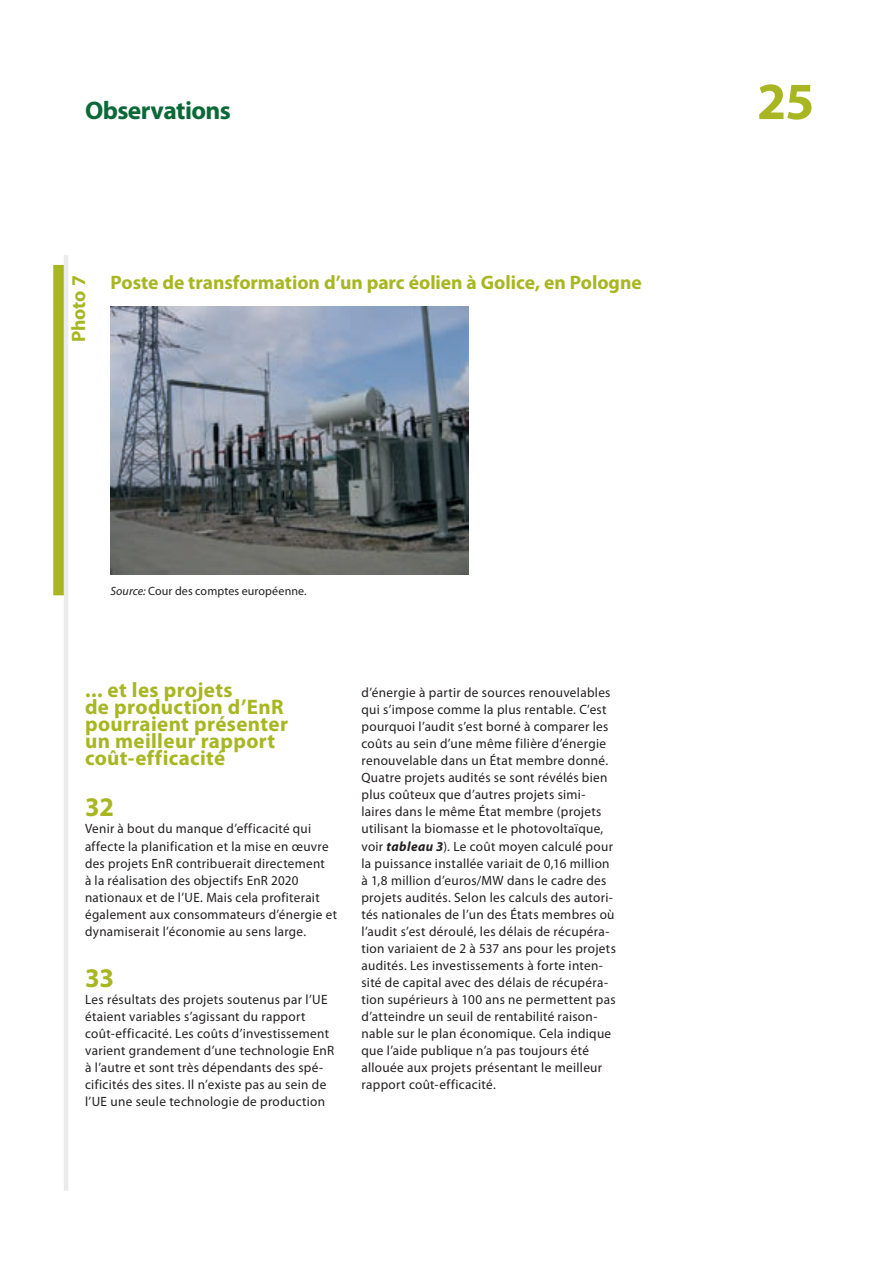
<style>
.page{position:relative;width:893px;height:1263px;background:#fff}
.page>*{position:absolute;margin:0;border:0;box-sizing:border-box;transform-origin:0 0}
.t1{font:700 52.5px "Myriad Pro";color:#a7b621}
.E_05_-_CHAP__1__TEXT{font:700 27px "Myriad Pro";color:#a7b621}
.t2{font:700 25.5px "Myriad Pro";letter-spacing:-.025em;color:#0b6938}
.E_02_-_CHAP__TITRE_C{font:700 21px/17px "Myriad Pro";letter-spacing:.02em;color:#a7b621}
.F_02_-_BOX_TITRE_COL{font:700 19.5px "Myriad Pro";color:#a7b621}
.F_01_-_GREEN_BOX_NUM{font:700 19.5px "Myriad Pro";color:#a7b621}
.E_05_-_CHAP__1__TEXT-2{font:13.5px/17px "Myriad Pro";letter-spacing:.025em;color:#231f20}
.F_07_-_SOURCE{font:12px "Myriad Pro";letter-spacing:.01em;color:#231f20}
.s1{font-style:italic}
.s2{font-weight:700;font-style:italic}
</style>
<div class="page">
<hr style="left:64px;top:255px;width:4px;height:936px;background:#ebebeb">
<div style="left:53px;top:265px;width:11px;height:330px;background:#a7b621"></div>
<img style="left:111px;top:306px;width:357px;height:268px">
<h3 class="t2" style="left:85px;top:94px;width:147px">Observations</h3>
<p class="F_01_-_GREEN_BOX_NUM" style="left:66px;top:342px;width:68px;rotate:-90deg">Photo 7</p>
<p class="F_02_-_BOX_TITRE_COL" style="left:111px;top:270px;width:533px">Poste de transformation d’un parc éolien à Golice, en Pologne</p>
<p class="F_07_-_SOURCE" style="left:111px;top:584px;width:198px"><span class="s1">Source:</span> Cour des comptes européenne.</p>
<p class="E_02_-_CHAP__TITRE_C" style="left:85px;top:681px;width:205px">... et les projets<br>de production d’EnR pourraient présenter un meilleur rapport coût‑efficacité</p>
<p class="E_05_-_CHAP__1__TEXT" style="left:85px;top:790px;width:30px">32</p>
<p class="E_05_-_CHAP__1__TEXT-2" style="left:85px;top:820px;width:253px">Venir à bout du manque d’efficacité qui affecte la planification et la mise en œuvre des projets EnR contribuerait directement<br>à la réalisation des objectifs EnR 2020 nationaux et de l’UE. Mais cela profiterait également aux consommateurs d’énergie et dynamiserait l’économie au sens large.</p>
<p class="E_05_-_CHAP__1__TEXT" style="left:85px;top:960px;width:31px">33</p>
<p class="E_05_-_CHAP__1__TEXT-2" style="left:85px;top:990px;width:251px">Les résultats des projets soutenus par l’UE étaient variables s’agissant du rapport coût‑efficacité. Les coûts d’investissement varient grandement d’une technologie EnR à l’autre et sont très dépendants des spé‑ cificités des sites. Il n’existe pas au sein de l’UE une seule technologie de production</p>
<p class="E_05_-_CHAP__1__TEXT-2" style="left:361px;top:684px;width:256px">d’énergie à partir de sources renouvelables qui s’impose comme la plus rentable. C’est pourquoi l’audit s’est borné à comparer les coûts au sein d’une même filière d’énergie renouvelable dans un État membre donné.<br>Quatre projets audités se sont révélés bien plus coûteux que d’autres projets simi‑ laires dans le même État membre (projets utilisant la biomasse et le photovoltaïque, voir <span class="s2">tableau 3</span>). Le coût moyen calculé pour la puissance installée variait de 0,16 million à 1,8 million d’euros/MW dans le cadre des projets audités. Selon les calculs des autori‑ tés nationales de l’un des États membres où l’audit s’est déroulé, les délais de récupéra‑ tion variaient de 2 à 537 ans pour les projets audités. Les investissements à forte inten‑ sité de capital avec des délais de récupéra‑ tion supérieurs à 100 ans ne permettent pas d’atteindre un seuil de rentabilité raison‑ nable sur le plan économique. Cela indique que l’aide publique n’a pas toujours été allouée aux projets présentant le meilleur rapport coût‑efficacité.</p>
<h1 class="t1" style="left:757px;top:67px;width:59px">25</h1>
</div>
